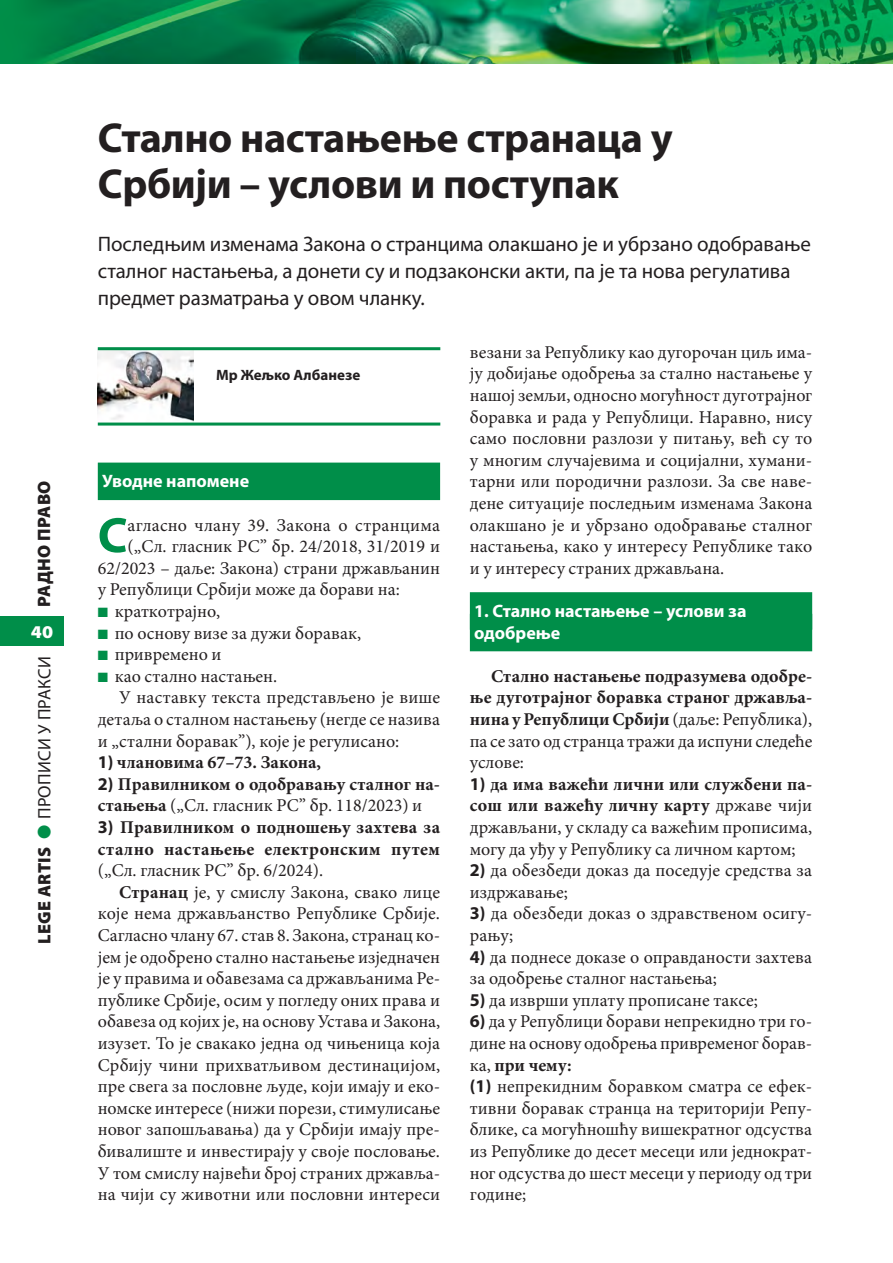
<style>
.page{position:relative;width:893px;height:1263px;background:#fff}
.page>*{position:absolute;margin:0;border:0;box-sizing:border-box;transform-origin:0 0}
.t1{font:700 50.1px "Myriad Pro";color:#008e49}
.t2{font:700 42px/46.5px "Myriad Pro";letter-spacing:-.01em;color:#231f20}
.t3{font:21px/27px "Myriad Pro";letter-spacing:-.005em;color:#231f20}
.t4{font:18px/21.6px "Minion Pro";color:#231f20}
.t5{font:700 18px/21.6px "Minion Pro";letter-spacing:.01em;color:#231f20}
.t6{font:700 18px/21.6px "Myriad Pro";color:#fff}
.t7{font:18px "Myriad Pro";letter-spacing:.02em;color:#231f20}
.t8{font:900 18px "Myriad Pro";letter-spacing:.02em;color:#231f20}
.t9{font:900 semi-expanded 18px "Myriad Pro";color:#fff}
.t10{font:700 15px "Myriad Pro";color:#231f20}
.s1{font-weight:900}
.s2{color:#008e49}
.s3{font-family:"Myriad Pro"}
.s4{font-weight:400}
.s5{font-weight:700}
.s6{font-family:"Myriad Pro";font-weight:700}
</style>
<div class="page">
<div style="left:0;top:617px;width:64px;height:29px;background:#008e49"></div>
<img style="left:0;top:0;width:893px;height:64px">
<img style="left:98px;top:350px;width:95px;height:73px">
<hr style="left:98px;top:347px;width:342px;height:3px;background:#008e49">
<hr style="left:98px;top:423px;width:342px;height:3px;background:#008e49">
<div style="left:98px;top:463px;width:342px;height:37px;background:#008e49"></div>
<div style="left:470px;top:592px;width:342px;height:38px;background:#008e49"></div>
<div style="left:470px;top:614px;width:342px;height:37px;background:#008e49"></div>
<p class="t8" style="left:32px;top:607px;width:128px;rotate:-90deg">РАДНО ПРАВО</p>
<p class="t9" style="left:31px;top:622px;width:24px">40</p>
<p class="t7" style="left:33px;top:944px;width:289px;rotate:-90deg"><span class="s1">LEGE ARTIS</span> <span class="s2">●</span> ПРОПИСИ У ПРАКСИ</p>
<h2 class="t2" style="left:98px;top:113px;width:576px">Стално настањење странаца у<br>Србији – услови и поступак</h2>
<p class="t3" style="left:98px;top:230px;width:714px">Последњим изменама Закона о странцима олакшано је и убрзано одобравање сталног настањења, а донети су и подзаконски акти, па је та нова регулатива предмет разматрања у овом чланку.</p>
<p class="t10" style="left:216px;top:366px;width:146px">Мр Жељко Албанезе</p>
<p class="t6" style="left:102px;top:470px;width:149px">Уводне напомене</p>
<h1 class="t1" style="left:98px;top:503px;width:31px">С</h1>
<p class="t4" style="left:128px;top:514px;width:314px">агласно члану 39. Закона о странцима</p>
<p class="t4" style="left:128px;top:536px;width:314px">(„Сл. гласник РС” бр. 24/2018, 31/2019 и</p>
<p class="t4" style="left:98px;top:557px;width:344px">62/2023 – даље: Закона) страни држављанин</p>
<p class="t4" style="left:98px;top:579px;width:304px">у Републици Србији може да борави на:</p>
<p class="t4" style="left:98px;top:600px;width:124px"><span class="s2">■</span> краткотрајно,</p>
<p class="t4" style="left:98px;top:622px;width:265px"><span class="s2">■</span> по основу визе за дужи боравак,</p>
<p class="t4" style="left:98px;top:644px;width:125px"><span class="s2">■</span> привремено и</p>
<p class="t4" style="left:98px;top:665px;width:181px"><span class="s2">■</span> као стално настањен.</p>
<p class="t4" style="left:119px;top:687px;width:323px">У наставку текста представљено је више</p>
<p class="t4" style="left:98px;top:708px;width:344px">детаља о сталном настањењу (негде се назива</p>
<p class="t4" style="left:98px;top:730px;width:303px">и „стални боравак”), које је регулисано:</p>
<p class="t5" style="left:98px;top:751px;width:225px"><span class="s3">1)</span> члановима 67–73. Закона,</p>
<p class="t5" style="left:98px;top:773px;width:344px"><span class="s3">2)</span> Правилником о одобравању сталног на&shy;стањења <span class="s4">(„Сл. гласник РС” бр. 118/2023) и</span></p>
<p class="t5" style="left:98px;top:816px;width:344px"><span class="s3">3)</span> Правилником о подношењу захтева за стално настањење електронским путем</p>
<p class="t4" style="left:98px;top:860px;width:227px">(„Сл. гласник РС” бр. 6/2024).</p>
<p class="t4" style="left:119px;top:881px;width:323px"><span class="s5">Странац</span> је, у смислу Закона, свако лице</p>
<p class="t4" style="left:98px;top:903px;width:344px">које нема држављанство Републике Србије.</p>
<p class="t4" style="left:98px;top:924px;width:344px">Сагласно члану 67. став 8. Закона, странац ко-</p>
<p class="t4" style="left:98px;top:946px;width:344px">јем је одобрено стално настањење изједначен</p>
<p class="t4" style="left:98px;top:968px;width:344px">је у правима и обавезама са држављанима Ре-</p>
<p class="t4" style="left:98px;top:989px;width:344px">публике Србије, осим у погледу оних права и</p>
<p class="t4" style="left:98px;top:1011px;width:344px">обавеза од којих је, на основу Устава и Закона,</p>
<p class="t4" style="left:98px;top:1032px;width:344px">изузет. То је свакако једна од чињеница која</p>
<p class="t4" style="left:98px;top:1054px;width:344px">Србију чини прихватљивом дестинацијом,</p>
<p class="t4" style="left:98px;top:1076px;width:344px">пре свега за пословне људе, који имају и еко-</p>
<p class="t4" style="left:98px;top:1097px;width:344px">номске интересе (нижи порези, стимулисање</p>
<p class="t4" style="left:98px;top:1119px;width:344px">новог запошљавања) да у Србији имају пре-</p>
<p class="t4" style="left:98px;top:1140px;width:344px">бивалиште и инвестирају у своје пословање.</p>
<p class="t4" style="left:98px;top:1162px;width:344px">У том смислу највећи број страних државља-</p>
<p class="t4" style="left:98px;top:1184px;width:344px">на чији су животни или пословни интереси</p>
<p class="t4" style="left:470px;top:341px;width:344px;text-align:justify">везани за Републику као дугорочан циљ има&shy;ју добијање одобрења за стално настањење у нашој земљи, односно могућност дуготрајног боравка и рада у Републици. Наравно, нису само пословни разлози у питању, већ су то у многим случајевима и социјални, хумани&shy;тарни или породични разлози. За све наве&shy;дене ситуације последњим изменама Закона олакшано је и убрзано одобравање сталног настањења, како у интересу Републике тако и у интересу страних држављана.</p>
<p class="t6" style="left:474px;top:599px;width:274px">1. Стално настањење – услови за одобрење</p>
<p class="t5" style="left:470px;top:665px;width:344px;text-align:justify;text-indent:21px">Стално настањење подразумева одобре&shy;ње дуготрајног боравка страног државља&shy;нина у Републици Србији <span class="s4">(даље: Република), па се зато од странца тражи да испуни следеће услове:</span></p>
<p class="t4" style="left:470px;top:773px;width:344px;text-align:justify"><span class="s6">1)</span> <span class="s5">да има важећи лични или службени па&shy;сош или важећу личну карту</span> државе чији држављани, у складу са важећим прописима, могу да уђу у Републику са личном картом;</p>
<p class="t4" style="left:470px;top:860px;width:344px"><span class="s6">2)</span> да обезбеди доказ да поседује средства за издржавање;</p>
<p class="t4" style="left:470px;top:903px;width:344px"><span class="s6">3)</span> да обезбеди доказ о здравственом осигу&shy;рању;</p>
<p class="t4" style="left:470px;top:946px;width:344px"><span class="s6">4)</span> да поднесе доказе о оправданости захтева за одобрење сталног настањења;</p>
<p class="t4" style="left:470px;top:989px;width:289px"><span class="s6">5)</span> да изврши уплату прописане таксе;</p>
<p class="t4" style="left:470px;top:1011px;width:344px"><span class="s6">6)</span> да у Републици борави непрекидно три го&shy;дине на основу одобрења привременог борав&shy;ка, <span class="s5">при чему:<br></span><span class="s6">(1)</span> непрекидним боравком сматра се ефек&shy;тивни боравак странца на територији Репу&shy;блике, са могућношћу вишекратног одсуства из Републике до десет месеци или једнократ&shy;ног одсуства до шест месеци у периоду од три године;</p>
</div>
